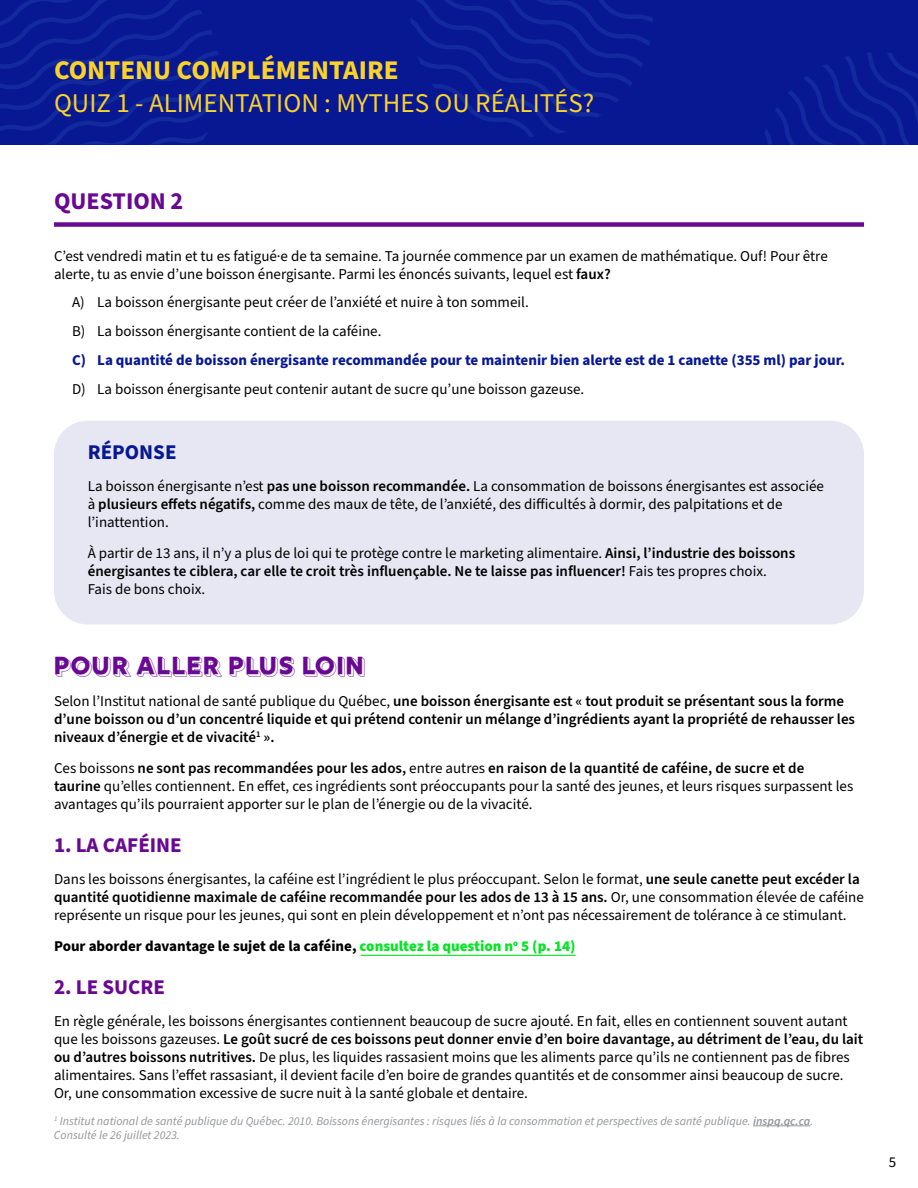
<style>
.page{position:relative;width:918px;height:1188px;background:#fff}
.page>*{position:absolute;margin:0;border:0;box-sizing:border-box;transform-origin:0 0}
.t1{font:27px "Source Sans Pro";color:#fad22a}
.t2{font:700 27px "Source Sans Pro";color:#fad22a}
.t3{font:27px "Rig Bold Reverse";color:#680893}
.t4{font:700 24px "Source Sans Pro";color:#680893}
.t5{font:700 21px "Source Sans Pro";color:#680893}
.t6{font:700 21px "Source Sans Pro";color:#081893}
.t7{font:15px/18px "Source Sans Pro";color:#000}
.t8{font:600 15px/18px "Source Sans Pro";color:#000}
.t9{font:700 15px "Source Sans Pro";color:#081893}
.t10{font:700 15px "Source Sans Pro";color:#000}
.t11{font:italic 12px/14.4px "Source Sans Pro";color:#939598}
.s1{font-weight:600}
.s2{font-weight:400}
.s3{font-weight:900;color:#06e525}
</style>
<div class="page">
<div style="left:0;top:0;width:918px;height:145px;background:#081893"></div>
<svg style="left:411px;top:0;width:242px;height:137px"></svg>
<svg style="left:0;top:0;width:221px;height:145px"></svg>
<svg style="left:765px;top:52px;width:153px;height:93px"></svg>
<div style="left:54px;top:421px;width:810px;height:203px;background:#e6e7f3;border-radius:34px"></div>
<div style="left:54px;top:222px;width:810px;height:5px;background:#680893"></div>
<hr style="left:361px;top:955px;width:215px;height:1px;background:#06e525">
<hr style="left:753px;top:1126px;width:57px;height:1px;background:#939598">
<h1 class="t2" style="left:54px;top:52px;width:346px">CONTENU COMPLÉMENTAIRE</h1>
<h1 class="t1" style="left:54px;top:85px;width:542px">QUIZ 1 - ALIMENTATION : MYTHES OU RÉALITÉS?</h1>
<h2 class="t4" style="left:54px;top:184px;width:131px">QUESTION 2</h2>
<p class="t7" style="left:54px;top:247px;width:775px">C’est vendredi matin et tu es fatigué·e de ta semaine. Ta journée commence par un examen de mathématique. Ouf! Pour être alerte, tu as envie d’une boisson énergisante. Parmi les énoncés suivants, lequel est <span class="s1">faux?</span></p>
<p class="t7" style="left:72px;top:288px;width:458px;line-height:28.8px">A) La boisson énergisante peut créer de l’anxiété et nuire à ton sommeil.<br>B) La boisson énergisante contient de la caféine.</p>
<p class="t9" style="left:72px;top:350px;width:775px">C) La quantité de boisson énergisante recommandée pour te maintenir bien alerte est de 1 canette (355 ml) par jour.</p>
<p class="t7" style="left:72px;top:380px;width:514px">D) La boisson énergisante peut contenir autant de sucre qu’une boisson gazeuse.</p>
<h3 class="t6" style="left:88px;top:438px;width:90px">RÉPONSE</h3>
<p class="t7" style="left:88px;top:477px;width:738px">La boisson énergisante n’est <span class="s1">pas une boisson recommandée.</span> La consommation de boissons énergisantes est associée à <span class="s1">plusieurs effets négatifs,</span> comme des maux de tête, de l’anxiété, des difficultés à dormir, des palpitations et de l’inattention.</p>
<p class="t7" style="left:88px;top:545px;width:709px">À partir de 13 ans, il n’y a plus de loi qui te protège contre le marketing alimentaire. <span class="s1">Ainsi, l’industrie des boissons énergisantes te ciblera, car elle te croit très influençable. Ne te laisse pas influencer!</span> Fais tes propres choix.<br>Fais de bons choix.</p>
<h1 class="t3" style="left:54px;top:650px;width:314px">POUR ALLER PLUS LOIN</h1>
<p class="t8" style="left:54px;top:692px;width:803px"><span class="s2">Selon l’Institut national de santé publique du Québec,</span> une boisson énergisante est « tout produit se présentant sous la forme d’une boisson ou d’un concentré liquide et qui prétend contenir un mélange d’ingrédients ayant la propriété de rehausser les niveaux d’énergie et de vivacité<sup>1</sup> ».</p>
<p class="t7" style="left:54px;top:760px;width:801px">Ces boissons <span class="s1">ne sont pas recommandées pour les ados,</span> entre autres <span class="s1">en raison de la quantité de caféine, de sucre et de taurine</span> qu’elles contiennent. En effet, ces ingrédients sont préoccupants pour la santé des jeunes, et leurs risques surpassent les avantages qu’ils pourraient apporter sur le plan de l’énergie ou de la vivacité.</p>
<h3 class="t5" style="left:54px;top:831px;width:129px">1. LA CAFÉINE</h3>
<p class="t7" style="left:54px;top:870px;width:811px">Dans les boissons énergisantes, la caféine est l’ingrédient le plus préoccupant. Selon le format, <span class="s1">une seule canette peut excéder la quantité quotidienne maximale de caféine recommandée pour les ados de 13 à 15 ans.</span> Or, une consommation élevée de caféine représente un risque pour les jeunes, qui sont en plein développement et n’ont pas nécessairement de tolérance à ce stimulant.</p>
<p class="t10" style="left:54px;top:936px;width:523px">Pour aborder davantage le sujet de la caféine, <span class="s3">consultez la question n</span><sup>o</sup> <span class="s3">5 (p. 14)</span></p>
<h3 class="t5" style="left:54px;top:973px;width:113px">2. LE SUCRE</h3>
<p class="t7" style="left:54px;top:1012px;width:811px">En règle générale, les boissons énergisantes contiennent beaucoup de sucre ajouté. En fait, elles en contiennent souvent autant que les boissons gazeuses. <span class="s1">Le goût sucré de ces boissons peut donner envie d’en boire davantage, au détriment de l’eau, du lait ou d’autres boissons nutritives.</span> De plus, les liquides rassasient moins que les aliments parce qu’ils ne contiennent pas de fibres alimentaires. Sans l’effet rassasiant, il devient facile d’en boire de grandes quantités et de consommer ainsi beaucoup de sucre.<br>Or, une consommation excessive de sucre nuit à la santé globale et dentaire.</p>
<p class="t11" style="left:54px;top:1114px;width:761px"><sup>1</sup> Institut national de santé publique du Québec. 2010. Boissons énergisantes : risques liés à la consommation et perspectives de santé publique. <span class="s1">inspq.qc.ca</span>.<br>Consulté le 26 juillet 2023.</p>
<p class="t7" style="left:889px;top:1153px;width:9px">5</p>
</div>
